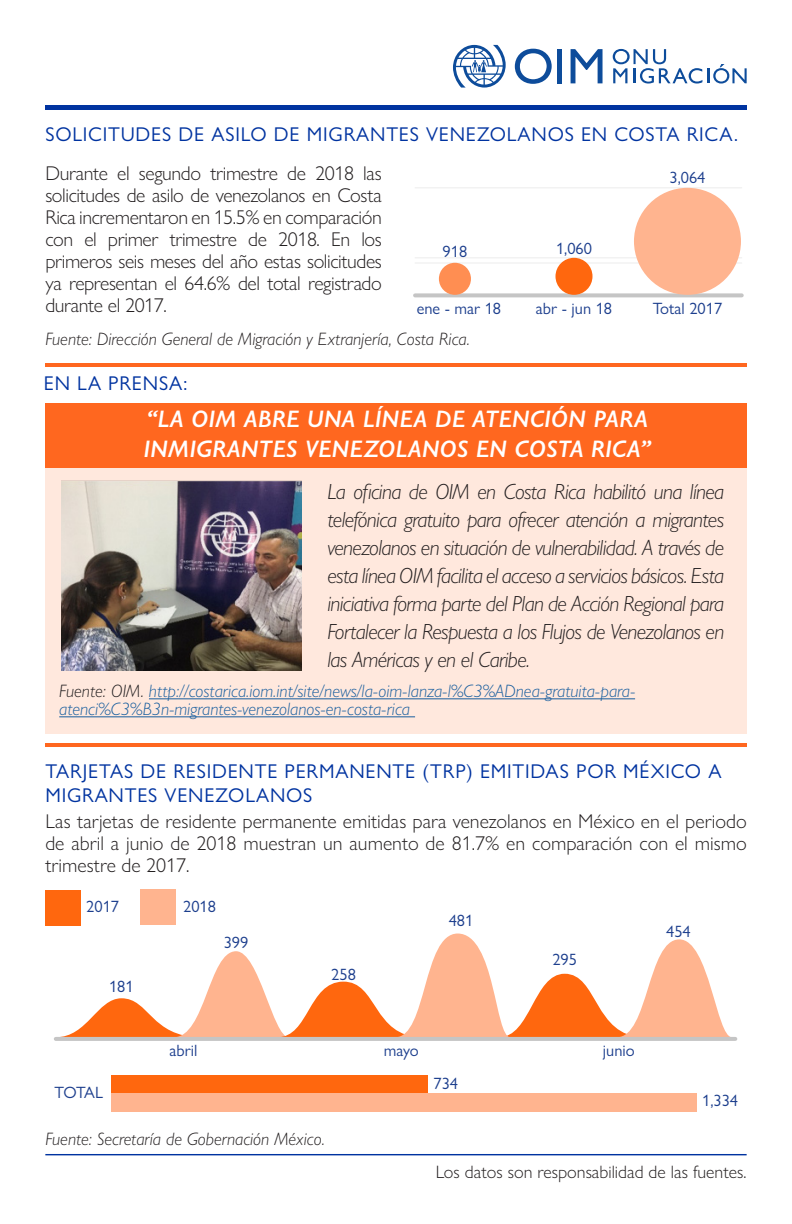
<style>
.page{position:relative;width:792px;height:1224px;background:#fff}
.page>*{position:absolute;margin:0;border:0;box-sizing:border-box;transform-origin:0 0}
.t1{font:italic 600 24px "Gill Sans Nova";letter-spacing:.02em;color:#fff}
.t2{font:italic 300 22px/28px "Gill Sans Nova";letter-spacing:-.03em;color:#231f20;text-align:justify}
.t3{font:300 20px/22px "Gill Sans Nova";letter-spacing:-.005em;color:#231f20;text-align:justify}
.t4{font:20px/24px "Gill Sans Nova";letter-spacing:.04em;color:#0033a0}
.t5{font:italic 300 18px/18px "Gill Sans Nova";color:#175d9e}
.t6{font:italic 300 18px "Gill Sans Nova";color:#231f20}
.t7{font:300 18px "Gill Sans Nova";color:#231f20}
.t8{font:16.4px "Gill Sans Nova";color:#1c3e8d}
.s1{color:#231f20}
</style>
<div class="page">
<div style="left:45px;top:105px;width:702px;height:5px;background:#0033a0"></div>
<svg style="left:515px;top:49px;width:37px;height:35px"></svg>
<div style="left:557px;top:49px;width:5px;height:34px;background:#0d4c9b"></div>
<svg style="left:571px;top:49px;width:32px;height:34px"></svg>
<svg style="left:453px;top:45px;width:53px;height:43px"></svg>
<svg style="left:613px;top:49px;width:134px;height:35px"></svg>
<hr style="left:45px;top:1154px;width:702px;height:1px;background:#0033a0">
<div style="left:45px;top:467px;width:702px;height:266px;background:#ffe8dd"></div>
<div style="left:45px;top:403px;width:702px;height:65px;background:#ff671f"></div>
<hr style="left:149px;top:698px;width:486px;height:1px;background:#175d9e">
<hr style="left:59px;top:716px;width:356px;height:1px;background:#175d9e">
<hr style="left:45px;top:363px;width:702px;height:4px;background:#ff671f">
<hr style="left:45px;top:743px;width:702px;height:4px;background:#ff671f">
<img style="left:61px;top:480px;width:241px;height:190px">
<hr style="left:415px;top:187px;width:327px;height:1px;background:#ececec">
<hr style="left:415px;top:257px;width:327px;height:1px;background:#ececec">
<hr style="left:415px;top:263px;width:327px;height:1px;background:#ececec">
<svg style="left:415px;top:293px;width:327px;height:4px"></svg>
<div style="left:634px;top:188px;width:107px;height:107px;background:#ffb48f;border-radius:50%"></div>
<div style="left:439px;top:263px;width:32px;height:32px;background:#ff8e52;border-radius:50%"></div>
<div style="left:555px;top:258px;width:38px;height:37px;background:#ff670e;border-radius:50%"></div>
<div style="left:45px;top:890px;width:36px;height:35px;background:#ff670e"></div>
<div style="left:140px;top:890px;width:36px;height:35px;background:#ffb48f"></div>
<svg style="left:60px;top:933px;width:671px;height:104px"></svg>
<hr style="left:56px;top:1037px;width:679px;height:4px;background:#c5c5c5">
<div style="left:111px;top:1076px;width:317px;height:18px;background:#ff670e"></div>
<div style="left:111px;top:1093px;width:586px;height:19px;background:#ffb48f"></div>
<p class="t4" style="left:45px;top:122px;width:694px">SOLICITUDES DE ASILO DE MIGRANTES VENEZOLANOS EN COSTA RICA.</p>
<p class="t3" style="left:45px;top:162px;width:338px">Durante el segundo trimestre de 2018 las solicitudes de asilo de venezolanos en Costa Rica incrementaron en 15.5% en comparación con el primer trimestre de 2018. En los primeros seis meses del año estas solicitudes ya representan el 64.6% del total registrado durante el 2017.</p>
<p class="t6" style="left:45px;top:328px;width:426px">Fuente: Dirección General de Migración y Extranjería, Costa Rica.</p>
<p class="t8" style="left:443px;top:241px;width:26px">918</p>
<p class="t8" style="left:417px;top:298px;width:86px">ene - mar 18</p>
<p class="t8" style="left:556px;top:238px;width:37px">1,060</p>
<p class="t8" style="left:536px;top:298px;width:78px">abr - jun 18</p>
<p class="t8" style="left:669px;top:167px;width:37px">3,064</p>
<p class="t8" style="left:653px;top:298px;width:71px">Total 2017</p>
<p class="t4" style="left:44px;top:371px;width:145px">EN LA PRENSA:</p>
<p class="t1" style="left:147px;top:404px;width:503px">“LA OIM ABRE UNA LÍNEA DE ATENCIÓN PARA</p>
<p class="t1" style="left:144px;top:434px;width:509px">INMIGRANTES VENEZOLANOS EN COSTA RICA”</p>
<p class="t2" style="left:327px;top:477px;width:398px">La oficina de OIM en Costa Rica habilitó una línea telefónica gratuito para ofrecer atención a migrantes venezolanos en situación de vulnerabilidad. A través de esta línea OIM facilita el acceso a servicios básicos. Esta iniciativa forma parte del Plan de Acción Regional para Fortalecer la Respuesta a los Flujos de Venezolanos en las Américas y en el Caribe.</p>
<p class="t5" style="left:59px;top:681px;width:577px"><span class="s1">Fuente: OIM.</span> http://costarica.iom.int/site/news/la-oim-lanza-l%C3%ADnea-gratuita-para&shy;atenci%C3%B3n-migrantes-venezolanos-en-costa-rica</p>
<p class="t4" style="left:45px;top:759px;width:678px">TARJETAS DE RESIDENTE PERMANENTE (TRP) EMITIDAS POR MÉXICO A<br>MIGRANTES VENEZOLANOS</p>
<p class="t3" style="left:45px;top:810px;width:703px">Las tarjetas de residente permanente emitidas para venezolanos en México en el periodo de abril a junio de 2018 muestran un aumento de 81.7% en comparación con el mismo trimestre de 2017.</p>
<p class="t8" style="left:86px;top:896px;width:34px">2017</p>
<p class="t8" style="left:183px;top:896px;width:34px">2018</p>
<p class="t8" style="left:224px;top:932px;width:26px">399</p>
<p class="t8" style="left:109px;top:976px;width:26px">181</p>
<p class="t8" style="left:331px;top:964px;width:26px">258</p>
<p class="t8" style="left:449px;top:911px;width:26px">481</p>
<p class="t8" style="left:552px;top:950px;width:26px">295</p>
<p class="t8" style="left:54px;top:1083px;width:50px">TOTAL</p>
<p class="t8" style="left:170px;top:1040px;width:29px">abril</p>
<p class="t8" style="left:384px;top:1040px;width:36px">mayo</p>
<p class="t8" style="left:603px;top:1040px;width:33px">junio</p>
<p class="t8" style="left:434px;top:1073px;width:26px">734</p>
<p class="t6" style="left:45px;top:1128px;width:281px">Fuente: Secretaría de Gobernación México.</p>
<p class="t8" style="left:666px;top:921px;width:26px">454</p>
<p class="t8" style="left:702px;top:1090px;width:37px">1,334</p>
<p class="t7" style="left:436px;top:1161px;width:312px">Los datos son responsabilidad de las fuentes.</p>
</div>
